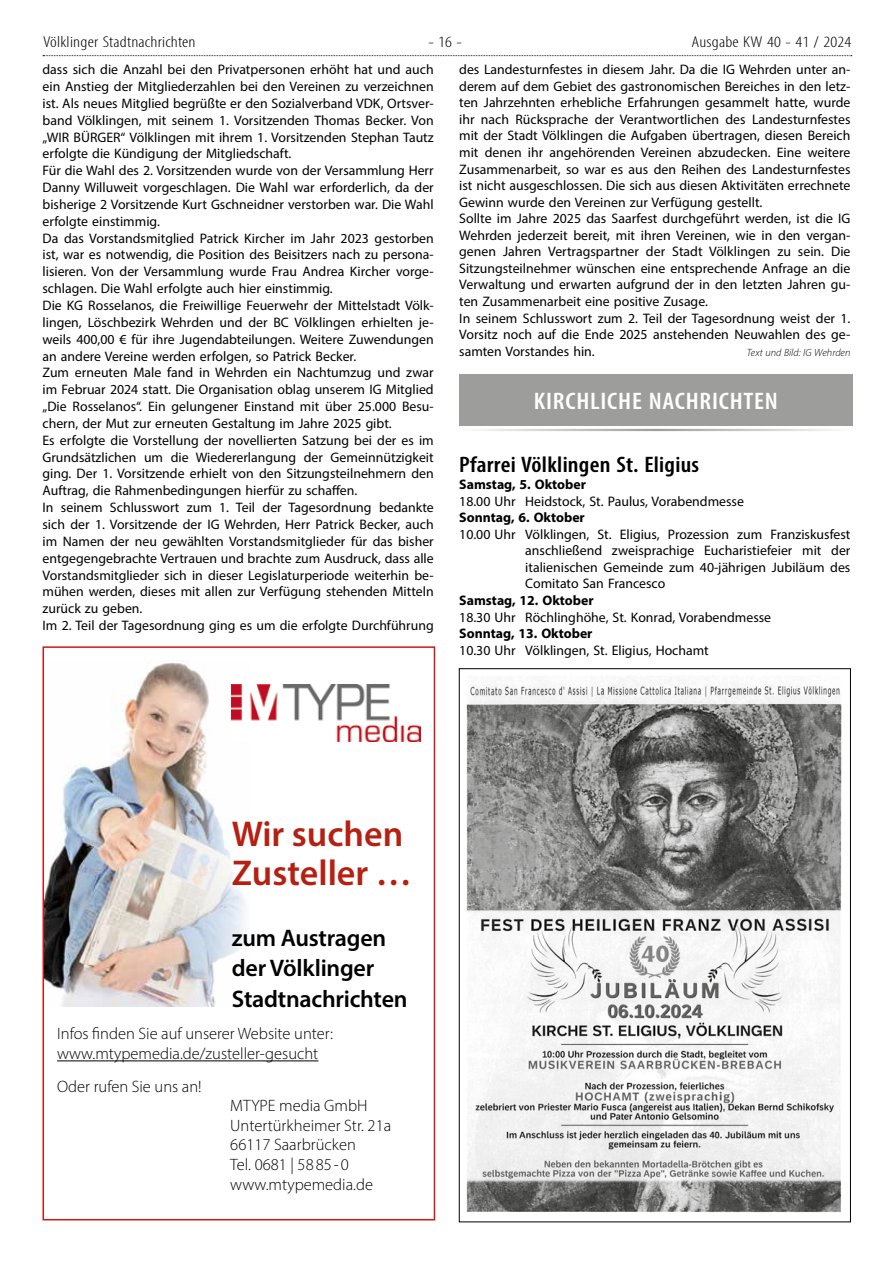
<style>
.page{position:relative;width:893px;height:1263px;background:#fff}
.page>*{position:absolute;margin:0;border:0;box-sizing:border-box;transform-origin:0 0}
.t1{font:600 36px/39px "Myriad Pro";color:#b62012}
.t2{font:600 24px/30.3px "Myriad Pro";letter-spacing:-.01em;color:#000}
.t3{font:600 condensed 24px "Myriad Pro";letter-spacing:.03em;color:#fff;scale:1.1 1}
.t4{font:600 condensed 22.5px "Myriad Pro";letter-spacing:.01em;color:#000;scale:1.1 1}
.t5{font:300 16.5px/19.8px "Myriad Pro";color:#000}
.t6{font:300 condensed 15.75px "Myriad Pro";letter-spacing:.01em;color:#000;scale:1.2 1}
.t7{font:13.8px/16.8px "Myriad Pro";color:#000}
.t8{font:700 13.8px "Myriad Pro";color:#000}
.t9{font:italic 300 10.5px "Myriad Pro";color:#000}
</style>
<div class="page">
<svg style="left:43px;top:55px;width:809px;height:1px"></svg>
<div style="left:459px;top:374px;width:394px;height:51px;background:#9d9d9c"></div>
<hr style="left:459px;top:429px;width:394px;height:2px;background:#9d9d9c">
<img style="left:466px;top:676px;width:376px;height:537px">
<img style="left:46px;top:662px;width:200px;height:345px">
<div style="left:43px;top:646px;width:392px;height:574px;border:2px solid #cd1719"></div>
<img style="left:232px;top:684px;width:189px;height:57px">
<div style="left:223px;top:811px;width:195px;height:84px;background:#fff"></div>
<hr style="left:57px;top:1060px;width:261px;height:1px;background:#000">
<p class="t6" style="left:43px;top:33px;width:128px">Völklinger Stadtnachrichten</p>
<p class="t6" style="left:428px;top:33px;width:30px">- 16 -</p>
<p class="t6" style="left:692px;top:33px;width:135px">Ausgabe KW 40 - 41 / 2024</p>
<p class="t7" style="left:43px;top:61px;width:393px">dass sich die Anzahl bei den Privatpersonen erhöht hat und auch ein Anstieg der Mitgliederzahlen bei den Vereinen zu verzeichnen ist. Als neues Mitglied begrüßte er den Sozialverband VDK, Ortsver&shy;band Völklingen, mit seinem 1. Vorsitzenden Thomas Becker. Von „WIR BÜRGER“ Völklingen mit ihrem 1. Vorsitzenden Stephan Tautz erfolgte die Kündigung der Mitgliedschaft.<br>Für die Wahl des 2. Vorsitzenden wurde von der Versammlung Herr Danny Willuweit vorgeschlagen. Die Wahl war erforderlich, da der bisherige 2 Vorsitzende Kurt Gschneidner verstorben war. Die Wahl erfolgte einstimmig.<br>Da das Vorstandsmitglied Patrick Kircher im Jahr 2023 gestorben ist, war es notwendig, die Position des Beisitzers nach zu persona&shy;lisieren. Von der Versammlung wurde Frau Andrea Kircher vorge&shy;schlagen. Die Wahl erfolgte auch hier einstimmig.<br>Die KG Rosselanos, die Freiwillige Feuerwehr der Mittelstadt Völk&shy;lingen, Löschbezirk Wehrden und der BC Völklingen erhielten je&shy;weils 400,00 € für ihre Jugendabteilungen. Weitere Zuwendungen an andere Vereine werden erfolgen, so Patrick Becker.<br>Zum erneuten Male fand in Wehrden ein Nachtumzug und zwar im Februar 2024 statt. Die Organisation oblag unserem IG Mitglied „Die Rosselanos“. Ein gelungener Einstand mit über 25.000 Besu&shy;chern, der Mut zur erneuten Gestaltung im Jahre 2025 gibt.<br>Es erfolgte die Vorstellung der novellierten Satzung bei der es im Grundsätzlichen um die Wiedererlangung der Gemeinnützigkeit ging. Der 1. Vorsitzende erhielt von den Sitzungsteilnehmern den Auftrag, die Rahmenbedingungen hierfür zu schaffen.<br>In seinem Schlusswort zum 1. Teil der Tagesordnung bedankte sich der 1. Vorsitzende der IG Wehrden, Herr Patrick Becker, auch im Namen der neu gewählten Vorstandsmitglieder für das bisher entgegengebrachte Vertrauen und brachte zum Ausdruck, dass alle Vorstandsmitglieder sich in dieser Legislaturperiode weiterhin be&shy;mühen werden, dieses mit allen zur Verfügung stehenden Mitteln zurück zu geben.<br>Im 2. Teil der Tagesordnung ging es um die erfolgte Durchführung</p>
<p class="t7" style="left:459px;top:61px;width:393px">des Landesturnfestes in diesem Jahr. Da die IG Wehrden unter an&shy;derem auf dem Gebiet des gastronomischen Bereiches in den letz&shy;ten Jahrzehnten erhebliche Erfahrungen gesammelt hatte, wurde ihr nach Rücksprache der Verantwortlichen des Landesturnfestes mit der Stadt Völklingen die Aufgaben übertragen, diesen Bereich mit denen ihr angehörenden Vereinen abzudecken. Eine weitere Zusammenarbeit, so war es aus den Reihen des Landesturnfestes ist nicht ausgeschlossen. Die sich aus diesen Aktivitäten errechnete Gewinn wurde den Vereinen zur Verfügung gestellt.<br>Sollte im Jahre 2025 das Saarfest durchgeführt werden, ist die IG Wehrden jederzeit bereit, mit ihren Vereinen, wie in den vergan&shy;genen Jahren Vertragspartner der Stadt Völklingen zu sein. Die Sitzungsteilnehmer wünschen eine entsprechende Anfrage an die Verwaltung und erwarten aufgrund der in den letzten Jahren gu&shy;ten Zusammenarbeit eine positive Zusage.<br>In seinem Schlusswort zum 2. Teil der Tagesordnung weist der 1.<br>Vorsitz noch auf die Ende 2025 anstehenden Neuwahlen des ge&shy;samten Vorstandes hin.</p>
<p class="t9" style="left:747px;top:346px;width:105px">Text und Bild: IG Wehrden</p>
<h2 class="t3" style="left:534px;top:386px;width:223px">KIRCHLICHE NACHRICHTEN</h2>
<h3 class="t4" style="left:459px;top:450px;width:220px">Pfarrei Völklingen St. Eligius</h3>
<p class="t8" style="left:459px;top:475px;width:128px">Samstag, 5. Oktober</p>
<p class="t7" style="left:459px;top:492px;width:286px">18.00 Uhr Heidstock, St. Paulus, Vorabendmesse</p>
<p class="t8" style="left:459px;top:508px;width:127px">Sonntag, 6. Oktober</p>
<p class="t7" style="left:525px;top:526px;width:327px;text-align:justify;text-indent:-66px">10.00 Uhr Völklingen, St. Eligius, Prozession zum Franziskusfest anschließend zweisprachige Eucharistiefeier mit der italienischen Gemeinde zum 40-jährigen Jubiläum des Comitato San Francesco</p>
<p class="t8" style="left:459px;top:591px;width:136px">Samstag, 12. Oktober</p>
<p class="t7" style="left:459px;top:608px;width:313px">18.30 Uhr Röchlinghöhe, St. Konrad, Vorabendmesse</p>
<p class="t8" style="left:459px;top:624px;width:135px">Sonntag, 13. Oktober</p>
<p class="t7" style="left:459px;top:641px;width:251px">10.30 Uhr Völklingen, St. Eligius, Hochamt</p>
<h1 class="t1" style="left:232px;top:814px;width:181px">Wir suchen<br>Zusteller …</h1>
<h2 class="t2" style="left:232px;top:922px;width:177px">zum Austragen der Völklinger<br>Stadtnachrichten</h2>
<p class="t5" style="left:57px;top:1024px;width:277px">Infos finden Sie auf unserer Website unter: www.mtypemedia.de/zusteller-gesucht</p>
<p class="t5" style="left:57px;top:1076px;width:146px">Oder rufen Sie uns an!</p>
<p class="t5" style="left:230px;top:1095px;width:162px">MTYPE media GmbH<br>Untertürkheimer Str. 21a<br>66117 Saarbrücken<br>Tel. 0681 | 58 85 - 0 www.mtypemedia.de</p>
</div>
